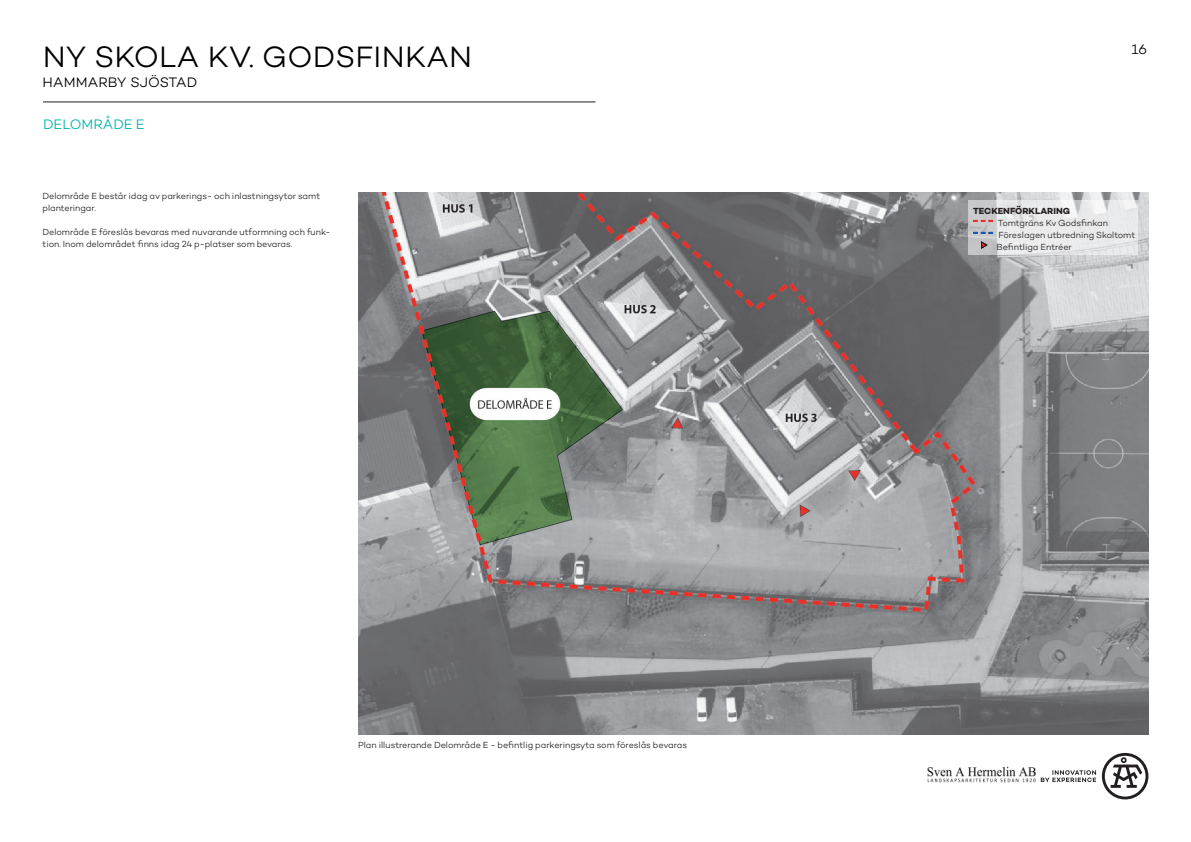
<style>
.page{position:relative;width:1191px;height:842px;background:#fff}
.page>*{position:absolute;margin:0;border:0;box-sizing:border-box;transform-origin:0 0}
.t1{font:300 30px "Campton";letter-spacing:.01em;color:#000001}
.t2{font:300 14px "Campton";color:#000001}
.Brödtext{font:300 14px "Campton";color:#00b2ad}
.Brödtext-2{font:300 9px/12px "Campton";letter-spacing:-.005em;color:#231f20}
.Brödtext-3{font:700 9px "Campton";color:#231f20}
</style>
<div class="page">
<hr style="left:43px;top:102px;width:552px;height:1px;background:#231f20">
<img style="left:358px;top:193px;width:790px;height:541px">
<svg style="left:1040px;top:753px;width:108px;height:46px"></svg>
<img style="left:927px;top:766px;width:108px;height:17px">
<svg style="left:968px;top:200px;width:169px;height:55px;background:#e3e3e4"></svg>
<svg style="left:973px;top:220px;width:20px;height:2px"></svg>
<svg style="left:973px;top:232px;width:20px;height:2px"></svg>
<svg style="left:981px;top:242px;width:6px;height:6px"></svg>
<h1 class="t1" style="left:43px;top:38px;width:431px">NY SKOLA KV. GODSFINKAN</h1>
<h2 class="t2" style="left:43px;top:73px;width:156px">HAMMARBY SJÖSTAD</h2>
<p class="Brödtext" style="left:43px;top:116px;width:103px">DELOMRÅDE E</p>
<p class="Brödtext-2" style="left:43px;top:190px;width:279px">Delområde E består idag av parkerings- och inlastningsytor samt planteringar.</p>
<p class="Brödtext-2" style="left:43px;top:226px;width:289px">Delområde E föreslås bevaras med nuvarande utformning och funk&shy;tion. Inom delområdet finns idag 24 p-platser som bevaras.</p>
<p class="Brödtext-2" style="left:358px;top:739px;width:330px">Plan illustrerande Delområde E - befintlig parkeringsyta som föreslås bevaras</p>
<h2 class="t2" style="left:1131px;top:41px;width:17px">16</h2>
<p class="Brödtext-3" style="left:973px;top:205px;width:98px">TECKENFÖRKLARING</p>
<p class="Brödtext-2" style="left:998px;top:216px;width:112px">Tomtgräns Kv Godsfinkan</p>
<p class="Brödtext-2" style="left:998px;top:228px;width:138px">Föreslagen utbredning Skoltomt</p>
<p class="Brödtext-2" style="left:996px;top:240px;width:77px">Befintliga Entréer</p>
</div>
